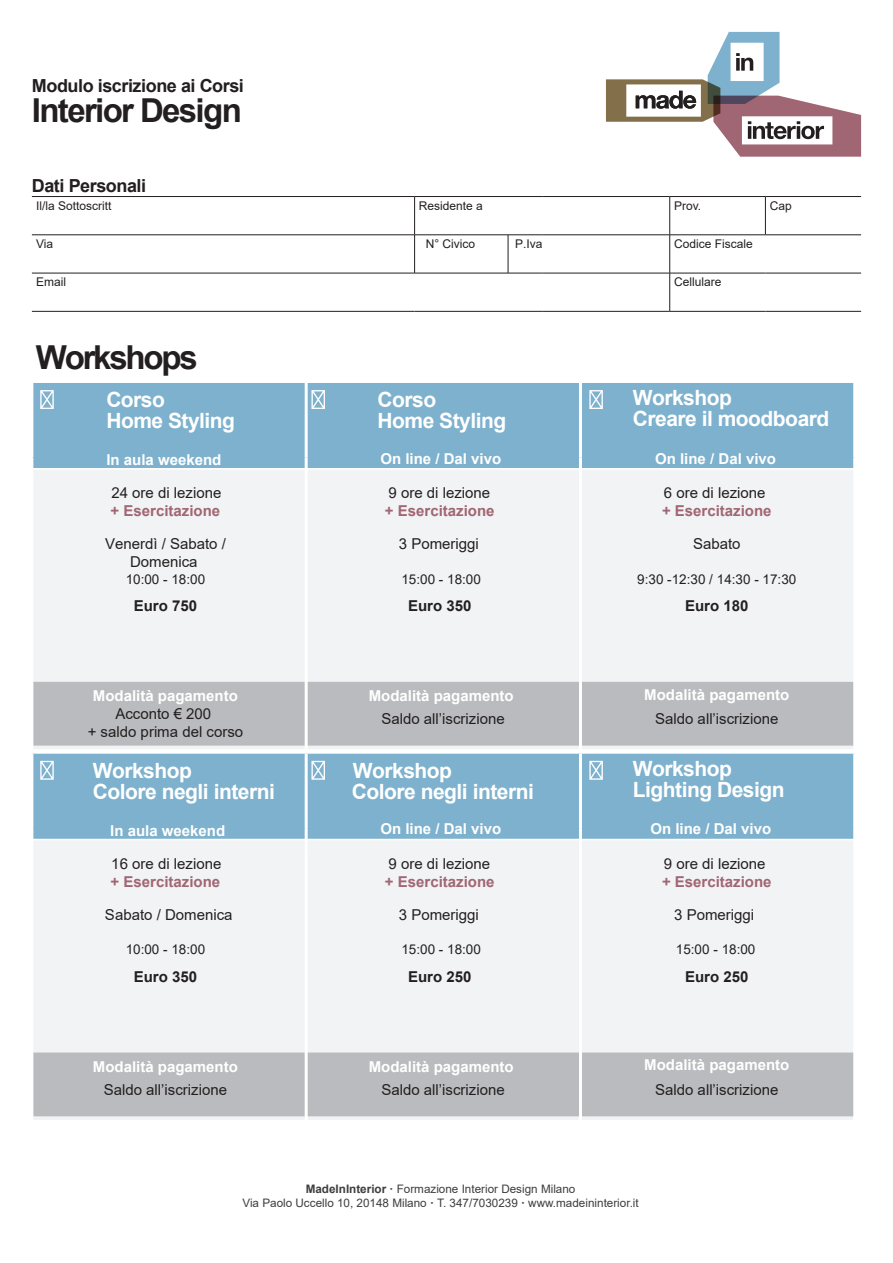
<style>
.page{position:relative;width:893px;height:1263px;background:#fff}
.page>*{position:absolute;margin:0;border:0;box-sizing:border-box;transform-origin:0 0}
.t1{font:700 33px "Arial";letter-spacing:-.05em;color:#231f20}
.t2{font:700 21px/21px "Arial";letter-spacing:-.025em;color:#fff}
.t3{font:700 18px "Arial";letter-spacing:-.025em;color:#231f20}
.t4{font:15px/18px "Arial";color:#231f20;text-align:center}
.t5{font:700 15px "Arial";color:#fff}
.t6{font:700 15px "Arial";color:#a06673}
.t7{font:700 15px "Arial";color:#231f20}
.t8{font:13.5px "Arial";color:#231f20}
.t9{font:12px "Arial";color:#231f20}
.t10{font:11.7px/14.1px "Arial";color:#3e3e3f;text-align:center}
.s1{font-weight:700}
</style>
<div class="page">
<hr style="left:32px;top:196px;width:383px;height:1px;background:#231f20">
<hr style="left:415px;top:196px;width:127px;height:1px;background:#231f20">
<hr style="left:414px;top:197px;width:1px;height:38px;background:#231f20">
<hr style="left:542px;top:196px;width:128px;height:1px;background:#231f20">
<hr style="left:670px;top:196px;width:95px;height:1px;background:#231f20">
<hr style="left:669px;top:197px;width:1px;height:38px;background:#231f20">
<hr style="left:765px;top:196px;width:96px;height:1px;background:#231f20">
<hr style="left:765px;top:197px;width:1px;height:38px;background:#231f20">
<hr style="left:32px;top:235px;width:383px;height:1px;background:#231f20">
<hr style="left:415px;top:235px;width:127px;height:1px;background:#231f20">
<hr style="left:542px;top:235px;width:128px;height:1px;background:#231f20">
<hr style="left:414px;top:235px;width:1px;height:38px;background:#231f20">
<hr style="left:670px;top:235px;width:95px;height:1px;background:#231f20">
<hr style="left:669px;top:235px;width:1px;height:38px;background:#231f20">
<hr style="left:765px;top:235px;width:96px;height:1px;background:#231f20">
<hr style="left:32px;top:273px;width:383px;height:1px;background:#231f20">
<hr style="left:415px;top:273px;width:127px;height:1px;background:#231f20">
<hr style="left:542px;top:273px;width:128px;height:1px;background:#231f20">
<hr style="left:670px;top:273px;width:95px;height:1px;background:#231f20">
<hr style="left:669px;top:273px;width:1px;height:38px;background:#231f20">
<hr style="left:765px;top:273px;width:96px;height:1px;background:#231f20">
<hr style="left:32px;top:311px;width:383px;height:1px;background:#231f20">
<hr style="left:415px;top:311px;width:127px;height:1px;background:#231f20">
<hr style="left:542px;top:311px;width:128px;height:1px;background:#231f20">
<hr style="left:670px;top:311px;width:95px;height:1px;background:#231f20">
<hr style="left:765px;top:311px;width:96px;height:1px;background:#231f20">
<div style="left:33px;top:383px;width:820px;height:85px;background:#7db1cd"></div>
<div style="left:33px;top:470px;width:820px;height:279px;background:#f2f3f4"></div>
<div style="left:33px;top:682px;width:820px;height:64px;background:#babbbe"></div>
<hr style="left:305px;top:383px;width:3px;height:74px;background:#fff">
<hr style="left:305px;top:457px;width:3px;height:22px;background:#fff">
<hr style="left:305px;top:479px;width:3px;height:270px;background:#fff">
<hr style="left:579px;top:383px;width:3px;height:74px;background:#fff">
<hr style="left:579px;top:457px;width:3px;height:22px;background:#fff">
<hr style="left:579px;top:479px;width:3px;height:270px;background:#fff">
<svg style="left:40px;top:390px;width:14px;height:19px"></svg>
<svg style="left:589px;top:390px;width:14px;height:19px"></svg>
<svg style="left:311px;top:390px;width:14px;height:19px"></svg>
<svg style="left:606px;top:32px;width:255px;height:125px"></svg>
<hr style="left:508px;top:235px;width:1px;height:38px;background:#231f20">
<div style="left:33px;top:754px;width:820px;height:85px;background:#7db1cd"></div>
<div style="left:33px;top:841px;width:820px;height:279px;background:#f2f3f4"></div>
<div style="left:33px;top:1052px;width:820px;height:64px;background:#babbbe"></div>
<hr style="left:305px;top:754px;width:3px;height:74px;background:#fff">
<hr style="left:305px;top:828px;width:3px;height:21px;background:#fff">
<hr style="left:305px;top:849px;width:3px;height:271px;background:#fff">
<hr style="left:579px;top:754px;width:3px;height:74px;background:#fff">
<hr style="left:579px;top:828px;width:3px;height:21px;background:#fff">
<hr style="left:579px;top:849px;width:3px;height:271px;background:#fff">
<svg style="left:40px;top:761px;width:14px;height:19px"></svg>
<svg style="left:589px;top:761px;width:14px;height:19px"></svg>
<svg style="left:311px;top:761px;width:14px;height:19px"></svg>
<p class="t3" style="left:32px;top:73px;width:214px">Modulo iscrizione ai Corsi</p>
<h1 class="t1" style="left:32px;top:87px;width:212px">Interior Design</h1>
<p class="t3" style="left:32px;top:173px;width:116px">Dati Personali</p>
<p class="t9" style="left:36px;top:197px;width:77px">Il/la Sottoscritt</p>
<p class="t9" style="left:419px;top:197px;width:66px">Residente a</p>
<p class="t9" style="left:674px;top:197px;width:29px">Prov.</p>
<p class="t9" style="left:770px;top:197px;width:24px">Cap</p>
<p class="t9" style="left:36px;top:235px;width:19px">Via</p>
<p class="t9" style="left:426px;top:235px;width:51px">N° Civico</p>
<p class="t9" style="left:515px;top:235px;width:29px">P.Iva</p>
<p class="t9" style="left:674px;top:235px;width:80px">Codice Fiscale</p>
<p class="t9" style="left:36px;top:274px;width:31px">Email</p>
<p class="t9" style="left:674px;top:274px;width:49px">Cellulare</p>
<h1 class="t1" style="left:36px;top:334px;width:164px">Workshops</h1>
<h2 class="t2" style="left:106px;top:389px;width:130px">Corso<br>Home Styling</h2>
<p class="t5" style="left:106px;top:449px;width:117px">In aula weekend</p>
<p class="t4" style="left:111px;top:484px;width:112px">24 ore di lezione</p>
<p class="t6" style="left:111px;top:500px;width:111px">+ Esercitazione</p>
<p class="t4" style="left:105px;top:535px;width:122px">Venerdì / Sabato /<br>Domenica</p>
<p class="t8" style="left:126px;top:570px;width:81px">10:00 - 18:00</p>
<p class="t7" style="left:134px;top:595px;width:65px">Euro 750</p>
<p class="t5" style="left:93px;top:685px;width:147px">Modalità pagamento</p>
<p class="t4" style="left:88px;top:705px;width:157px">Acconto € 200<br>+ saldo prima del corso</p>
<h2 class="t2" style="left:378px;top:389px;width:130px">Corso<br>Home Styling</h2>
<h2 class="t2" style="left:633px;top:388px;width:198px">Workshop<br>Creare il moodboard</h2>
<p class="t5" style="left:380px;top:448px;width:122px">On line / Dal vivo</p>
<p class="t5" style="left:655px;top:448px;width:122px">On line / Dal vivo</p>
<p class="t4" style="left:389px;top:484px;width:103px">9 ore di lezione</p>
<p class="t6" style="left:385px;top:500px;width:111px">+ Esercitazione</p>
<p class="t4" style="left:399px;top:535px;width:82px">3 Pomeriggi</p>
<p class="t8" style="left:401px;top:570px;width:81px">15:00 - 18:00</p>
<p class="t7" style="left:408px;top:595px;width:65px">Euro 350</p>
<p class="t7" style="left:685px;top:595px;width:65px">Euro 180</p>
<p class="t4" style="left:664px;top:484px;width:103px">6 ore di lezione</p>
<p class="t6" style="left:662px;top:500px;width:111px">+ Esercitazione</p>
<p class="t4" style="left:693px;top:535px;width:49px">Sabato</p>
<p class="t8" style="left:637px;top:570px;width:161px">9:30 -12:30 / 14:30 - 17:30</p>
<p class="t5" style="left:644px;top:684px;width:147px">Modalità pagamento</p>
<p class="t5" style="left:369px;top:685px;width:147px">Modalità pagamento</p>
<p class="t4" style="left:381px;top:710px;width:125px">Saldo all’iscrizione</p>
<p class="t4" style="left:655px;top:710px;width:125px">Saldo all’iscrizione</p>
<h2 class="t2" style="left:633px;top:758px;width:153px">Workshop<br>Lighting Design</h2>
<h2 class="t2" style="left:93px;top:760px;width:101px">Workshop</h2>
<h2 class="t2" style="left:353px;top:760px;width:101px">Workshop</h2>
<h2 class="t2" style="left:93px;top:781px;width:184px">Colore negli interni</h2>
<h2 class="t2" style="left:352px;top:781px;width:184px">Colore negli interni</h2>
<p class="t5" style="left:110px;top:820px;width:117px">In aula weekend</p>
<p class="t4" style="left:111px;top:854px;width:112px">16 ore di lezione</p>
<p class="t6" style="left:111px;top:871px;width:111px">+ Esercitazione</p>
<p class="t4" style="left:105px;top:905px;width:129px">Sabato / Domenica</p>
<p class="t8" style="left:126px;top:940px;width:81px">10:00 - 18:00</p>
<p class="t7" style="left:134px;top:966px;width:65px">Euro 350</p>
<p class="t5" style="left:380px;top:818px;width:122px">On line / Dal vivo</p>
<p class="t5" style="left:650px;top:818px;width:122px">On line / Dal vivo</p>
<p class="t4" style="left:664px;top:854px;width:103px">9 ore di lezione</p>
<p class="t6" style="left:662px;top:871px;width:111px">+ Esercitazione</p>
<p class="t4" style="left:389px;top:854px;width:103px">9 ore di lezione</p>
<p class="t6" style="left:385px;top:871px;width:111px">+ Esercitazione</p>
<p class="t4" style="left:399px;top:905px;width:82px">3 Pomeriggi</p>
<p class="t4" style="left:674px;top:905px;width:82px">3 Pomeriggi</p>
<p class="t8" style="left:401px;top:940px;width:81px">15:00 - 18:00</p>
<p class="t8" style="left:676px;top:940px;width:81px">15:00 - 18:00</p>
<p class="t7" style="left:408px;top:966px;width:65px">Euro 250</p>
<p class="t7" style="left:685px;top:966px;width:65px">Euro 250</p>
<p class="t5" style="left:93px;top:1056px;width:147px">Modalità pagamento</p>
<p class="t5" style="left:369px;top:1056px;width:147px">Modalità pagamento</p>
<p class="t5" style="left:644px;top:1055px;width:147px">Modalità pagamento</p>
<p class="t4" style="left:104px;top:1080px;width:125px">Saldo all’iscrizione</p>
<p class="t4" style="left:381px;top:1080px;width:125px">Saldo all’iscrizione</p>
<p class="t4" style="left:655px;top:1080px;width:125px">Saldo all’iscrizione</p>
<p class="t10" style="left:242px;top:1182px;width:398px"><span class="s1">MadeInInterior ·</span> Formazione Interior Design Milano<br>Via Paolo Uccello 10, 20148 Milano <span class="s1">·</span> T. 347/7030239 <span class="s1">·</span> www.madeininterior.it</p>
</div>
